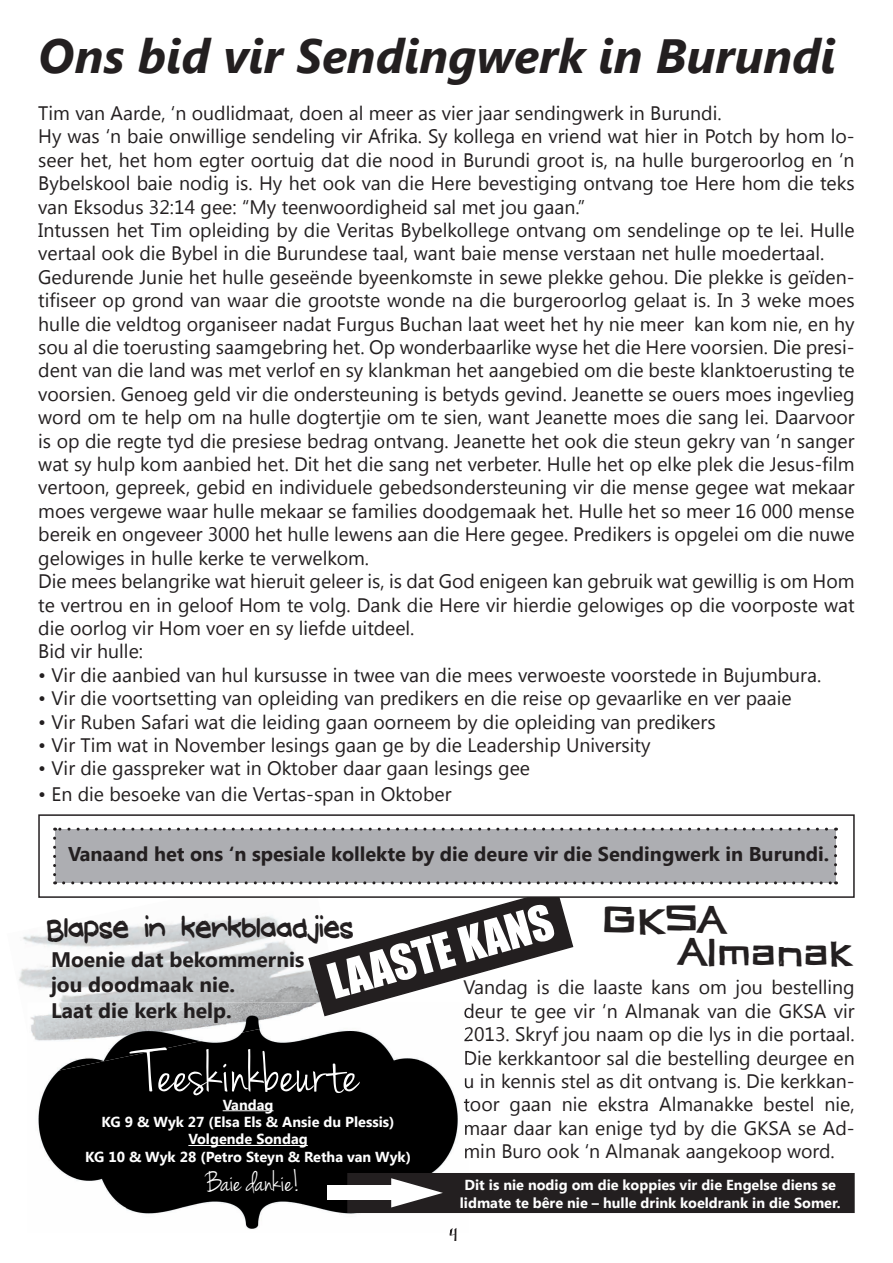
<style>
.page{position:relative;width:893px;height:1263px;background:#fff}
.page>*{position:absolute;margin:0;border:0;box-sizing:border-box;transform-origin:0 0}
.t1{font:62.85px "Jenna Sue";color:#fff}
.t2{font:italic 700 48px "Segoe UI";color:#231f20}
.t3{font:45px "Impact";color:#fff}
.t4{font:37.5px "Meghans Font";color:#231f20}
.t5{font:34.5px "Vertigon";color:#231f20}
.t6{font:31.2px "Jenna Sue";color:#fff}
.t7{font:700 21px/25.2px "Segoe UI";color:#231f20}
.t8{font:21px "Clipper Script Fat Personal Use";color:#231f20}
.t9{font:700 19.95px "Segoe UI";color:#231f20}
.t10{font:19.5px/23.4px "Segoe UI";color:#231f20;text-align:justify}
.t11{font:700 14.4px/17.4px "Segoe UI";color:#fff;text-align:center}
</style>
<div class="page">
<img style="left:19px;top:933px;width:45px;height:69px">
<img style="left:38px;top:1075px;width:38px;height:105px">
<img style="left:126px;top:1030px;width:339px;height:203px">
<img style="left:76px;top:1075px;width:50px;height:133px">
<img style="left:30px;top:1002px;width:312px;height:73px">
<svg style="left:450px;top:1228px;width:6px;height:5px"></svg>
<img style="left:464px;top:1027px;width:4px;height:19px">
<img style="left:465px;top:1051px;width:3px;height:14px">
<img style="left:465px;top:1078px;width:3px;height:11px">
<img style="left:464px;top:1097px;width:4px;height:19px">
<img style="left:465px;top:1125px;width:3px;height:10px">
<img style="left:465px;top:1148px;width:3px;height:11px">
<hr style="left:223px;top:1110px;width:50px;height:1px;background:#fff">
<hr style="left:188px;top:1145px;width:120px;height:1px;background:#fff">
<div style="left:38px;top:814px;width:817px;height:84px;border:1px solid #231f20"></div>
<div style="left:55px;top:829px;width:780px;height:54px;background:#adaeb2"></div>
<svg style="left:53px;top:838px;width:3px;height:46px"></svg>
<svg style="left:64px;top:881px;width:772px;height:136px"></svg>
<svg style="left:834px;top:828px;width:3px;height:46px"></svg>
<svg style="left:55px;top:828px;width:771px;height:3px"></svg>
<div style="left:348px;top:1174px;width:506px;height:38px;background:#231f20"></div>
<div style="left:347px;top:1173px;width:508px;height:40px;border:1px solid #231f20"></div>
<div style="left:327px;top:1185px;width:77px;height:15px;background:#fff"></div>
<svg style="left:391px;top:1178px;width:52px;height:29px"></svg>
<h2 class="t2" style="left:38px;top:22px;width:799px">Ons bid vir Sendingwerk in Burundi</h2>
<p class="t10" style="left:38px;top:101px;width:818px;text-align:left">Tim van Aarde, ‘n oudlidmaat, doen al meer as vier jaar sendingwerk in Burundi.<br>Hy was ‘n baie onwillige sendeling vir Afrika. Sy kollega en vriend wat hier in Potch by hom lo&shy;seer het, het hom egter oortuig dat die nood in Burundi groot is, na hulle burgeroorlog en ‘n Bybelskool baie nodig is. Hy het ook van die Here bevestiging ontvang toe Here hom die teks van Eksodus 32:14 gee: “My teenwoordigheid sal met jou gaan.”<br>Intussen het Tim opleiding by die Veritas Bybelkollege ontvang om sendelinge op te lei. Hulle vertaal ook die Bybel in die Burundese taal, want baie mense verstaan net hulle moedertaal.<br>Gedurende Junie het hulle geseënde byeenkomste in sewe plekke gehou. Die plekke is geïden&shy;tifiseer op grond van waar die grootste wonde na die burgeroorlog gelaat is. In 3 weke moes hulle die veldtog organiseer nadat Furgus Buchan laat weet het hy nie meer kan kom nie, en hy sou al die toerusting saamgebring het. Op wonderbaarlike wyse het die Here voorsien. Die presi&shy;dent van die land was met verlof en sy klankman het aangebied om die beste klanktoerusting te voorsien. Genoeg geld vir die ondersteuning is betyds gevind. Jeanette se ouers moes ingevlieg word om te help om na hulle dogtertjie om te sien, want Jeanette moes die sang lei. Daarvoor is op die regte tyd die presiese bedrag ontvang. Jeanette het ook die steun gekry van ‘n sanger wat sy hulp kom aanbied het. Dit het die sang net verbeter. Hulle het op elke plek die Jesus-film vertoon, gepreek, gebid en individuele gebedsondersteuning vir die mense gegee wat mekaar moes vergewe waar hulle mekaar se families doodgemaak het. Hulle het so meer 16 000 mense bereik en ongeveer 3000 het hulle lewens aan die Here gegee. Predikers is opgelei om die nuwe gelowiges in hulle kerke te verwelkom.<br>Die mees belangrike wat hieruit geleer is, is dat God enigeen kan gebruik wat gewillig is om Hom te vertrou en in geloof Hom te volg. Dank die Here vir hierdie gelowiges op die voorposte wat die oorlog vir Hom voer en sy liefde uitdeel.<br>Bid vir hulle:</p>
<p class="t10" style="left:38px;top:662px;width:784px">• Vir die aanbied van hul kursusse in twee van die mees verwoeste voorstede in Bujumbura.</p>
<p class="t10" style="left:38px;top:686px;width:755px">• Vir die voortsetting van opleiding van predikers en die reise op gevaarlike en ver paaie</p>
<p class="t10" style="left:38px;top:709px;width:679px">• Vir Ruben Safari wat die leiding gaan oorneem by die opleiding van predikers</p>
<p class="t10" style="left:38px;top:732px;width:614px">• Vir Tim wat in November lesings gaan ge by die Leadership University</p>
<p class="t10" style="left:38px;top:756px;width:493px">• Vir die gasspreker wat in Oktober daar gaan lesings gee</p>
<p class="t10" style="left:38px;top:781px;width:415px">• En die besoeke van die Vertas-span in Oktober</p>
<p class="t9" style="left:68px;top:840px;width:763px">Vanaand het ons ‘n spesiale kollekte by die deure vir die Sendingwerk in Burundi.</p>
<h3 class="t3" style="left:320px;top:949px;width:233px;rotate:-16deg">LAASTE KANS</h3>
<h3 class="t5" style="left:600px;top:893px;width:126px">GKSA</h3>
<h3 class="t4" style="left:47px;top:909px;width:308px">Blapse in kerkblaadjies</h3>
<p class="t7" style="left:51px;top:946px;width:255px">Moenie dat bekommernis jou doodmaak nie.<br>Laat die kerk help.</p>
<h3 class="t5" style="left:677px;top:925px;width:175px">Almanak</h3>
<p class="t10" style="left:463px;top:975px;width:393px">Vandag is die laaste kans om jou bestelling deur te gee vir ‘n Almanak van die GKSA vir 2013. Skryf jou naam op die lys in die portaal.<br>Die kerkkantoor sal die bestelling deurgee en u in kennis stel as dit ontvang is. Die kerkkan&shy;toor gaan nie ekstra Almanak ke bestel nie, maar daar kan enige tyd by die GKSA se Ad&shy;min Buro ook ‘n Almanak aangekoop word.</p>
<h1 class="t1" style="left:142px;top:1037px;width:218px">Teeskinkbeurte</h1>
<p class="t11" style="left:85px;top:1095px;width:327px">Vandag<br>KG 9 &amp; Wyk 27 (Elsa Els &amp; Ansie du Plessis)<br>Volgende Sondag<br>KG 10 &amp; Wyk 28 (Petro Steyn &amp; Retha van Wyk)</p>
<h3 class="t6" style="left:206px;top:1164px;width:96px">Baie dankie!</h3>
<p class="t11" style="left:460px;top:1175px;width:382px">Dit is nie nodig om die koppies vir die Engelse diens se lidmate te bêre nie – hulle drink koeldrank in die Somer.</p>
<p class="t8" style="left:450px;top:1221px;width:9px">4</p>
</div>
